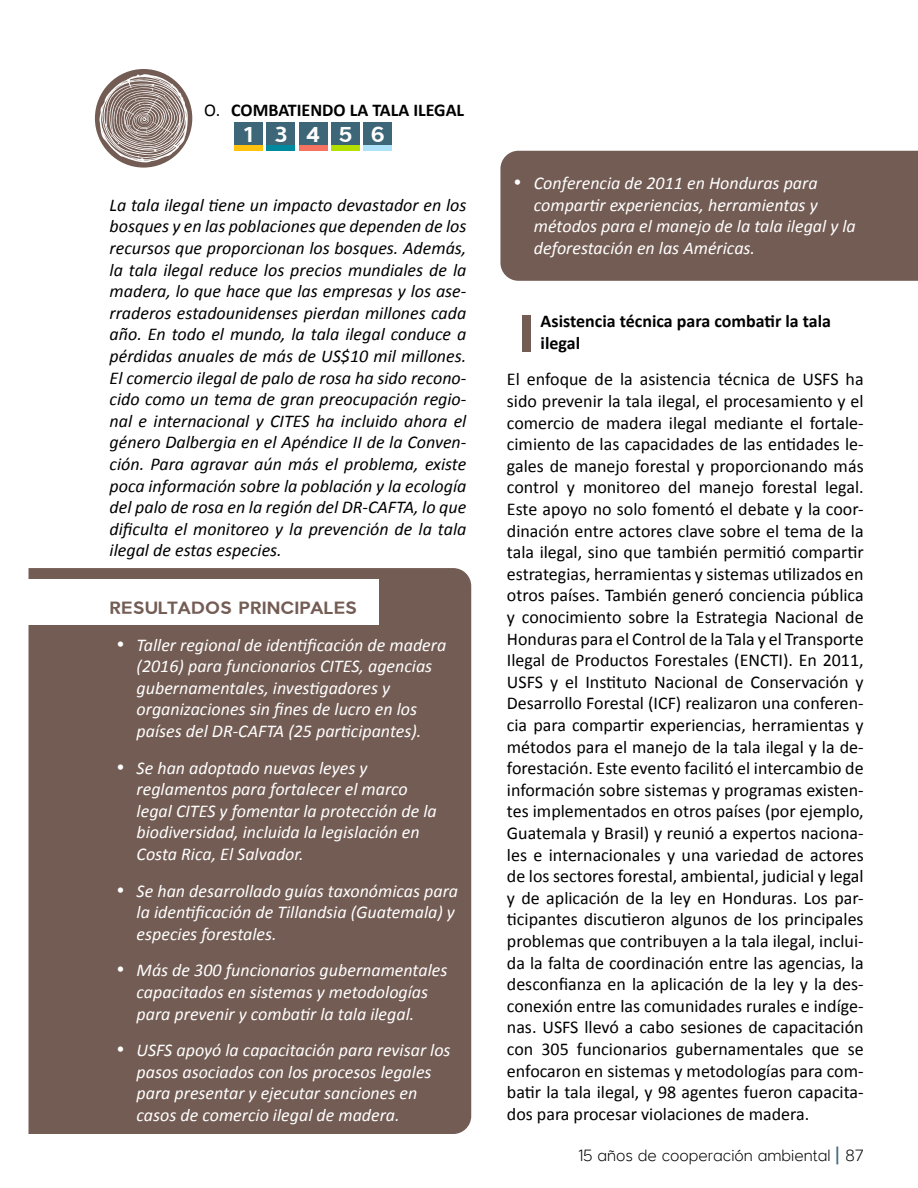
<style>
.page{position:relative;width:918px;height:1188px;background:#fff}
.page>*{position:absolute;margin:0;border:0;box-sizing:border-box;transform-origin:0 0}
.t1{font:700 21.9px "Larke Neue";color:#fff}
.t2{font:18px/21.6px "Calibri";color:#000;text-align:justify}
.t3{font:italic 18px/21.6px "Calibri";color:#fff}
.t4{font:italic 18px/21.6px "Calibri";color:#000;text-align:justify}
.t5{font:700 18px/21.6px "Calibri";color:#000}
.t6{font:700 18px "Larke Neue";color:#735c54}
.t7{font:100 16.5px "Larke Neue";color:#000}
.s1{font-weight:400}
.s2{font-weight:700;color:#3d6678}
</style>
<div class="page">
<div style="left:500px;top:151px;width:418px;height:130px;background:#735c54"></div>
<div style="left:28px;top:568px;width:443px;height:566px;background:#735c54"></div>
<div style="left:28px;top:579px;width:352px;height:45px;background:#fff"></div>
<div style="left:522px;top:315px;width:9px;height:36px;background:#735c54"></div>
<div style="left:95px;top:69px;width:97px;height:99px;background:#735c54;border-radius:50%"></div>
<svg style="left:99px;top:74px;width:89px;height:89px"></svg>
<div style="left:234px;top:141px;width:28px;height:10px;background:#ffc20f"></div>
<div style="left:234px;top:123px;width:28px;height:22px;background:#3d6678"></div>
<div style="left:234px;top:122px;width:28px;height:22px;background:#3d6678"></div>
<div style="left:267px;top:141px;width:28px;height:10px;background:#008a9f"></div>
<div style="left:267px;top:123px;width:28px;height:22px;background:#3d6678"></div>
<div style="left:267px;top:122px;width:28px;height:22px;background:#3d6678"></div>
<div style="left:299px;top:141px;width:28px;height:10px;background:#f77361"></div>
<div style="left:299px;top:123px;width:28px;height:22px;background:#3d6678"></div>
<div style="left:299px;top:122px;width:28px;height:22px;background:#3d6678"></div>
<div style="left:331px;top:141px;width:29px;height:10px;background:#b3e000"></div>
<div style="left:331px;top:123px;width:29px;height:22px;background:#3d6678"></div>
<div style="left:331px;top:122px;width:29px;height:22px;background:#3d6678"></div>
<div style="left:364px;top:141px;width:28px;height:10px;background:#aee2fa"></div>
<div style="left:364px;top:123px;width:28px;height:22px;background:#3d6678"></div>
<div style="left:364px;top:122px;width:28px;height:22px;background:#3d6678"></div>
<p class="t5" style="left:204px;top:99px;width:262px"><span class="s1">O.</span> COMBATIENDO LA TALA ILEGAL</p>
<p class="t1" style="left:244px;top:121px;width:143px">1 3456</p>
<p class="t4" style="left:110px;top:193px;width:358px">La tala ilegal tiene un impacto devastador en los bosques y en las poblaciones que dependen de los recursos que proporcionan los bosques. Además, la tala ilegal reduce los precios mundiales de la madera, lo que hace que las empresas y los ase&shy;rraderos estadounidenses pierdan millones cada año. En todo el mundo, la tala ilegal conduce a pérdidas anuales de más de US$10 mil millones.<br>El comercio ilegal de palo de rosa ha sido recono&shy;cido como un tema de gran preocupación regio&shy;nal e internacional y CITES ha incluido ahora el género Dalbergia en el Apéndice II de la Conven&shy;ción. Para agravar aún más el problema, existe poca información sobre la población y la ecología del palo de rosa en la región del DR-CAFTA, lo que dificulta el monitoreo y la prevención de la tala ilegal de estas especies.</p>
<p class="t6" style="left:110px;top:596px;width:249px">RESULTADOS PRINCIPALES</p>
<p class="t3" style="left:137px;top:633px;width:311px;text-indent:-20px">• Taller regional de identificación de madera (2016) para funcionarios CITES, agencias gubernamentales, investigadores y organizaciones sin fines de lucro en los países del DR-CAFTA (25 participantes).</p>
<p class="t3" style="left:137px;top:756px;width:302px;text-indent:-20px">• Se han adoptado nuevas leyes y reglamentos para fortalecer el marco legal CITES y fomentar la protección de la biodiversidad, incluida la legislación en Costa Rica, El Salvador.</p>
<p class="t3" style="left:137px;top:879px;width:323px;text-indent:-20px">• Se han desarrollado guías taxonómicas para la identificación de Tillandsia (Guatemala) y especies forestales.</p>
<p class="t3" style="left:137px;top:959px;width:312px;text-indent:-20px">• Más de 300 funcionarios gubernamentales capacitados en sistemas y metodologías para prevenir y combatir la tala ilegal.</p>
<p class="t3" style="left:137px;top:1039px;width:316px;text-indent:-20px">• USFS apoyó la capacitación para revisar los pasos asociados con los procesos legales para presentar y ejecutar sanciones en casos de comercio ilegal de madera.</p>
<p class="t3" style="left:534px;top:172px;width:323px;text-indent:-20px">• Conferencia de 2011 en Honduras para compartir experiencias, herramientas y métodos para el manejo de la tala ilegal y la deforestación en las Américas.</p>
<p class="t5" style="left:541px;top:310px;width:292px">Asistencia técnica para combatir la tala ilegal</p>
<p class="t2" style="left:507px;top:368px;width:358px">El enfoque de la asistencia técnica de USFS ha sido prevenir la tala ilegal, el procesamiento y el comercio de madera ilegal mediante el fortale&shy;cimiento de las capacidades de las entidades le&shy;gales de manejo forestal y proporcionando más control y monitoreo del manejo forestal legal.<br>Este apoyo no solo fomentó el debate y la coor&shy;dinación entre actores clave sobre el tema de la tala ilegal, sino que también permitió compartir estrategias, herramientas y sistemas utilizados en otros países. También generó conciencia pública y conocimiento sobre la Estrategia Nacional de Honduras para el Control de la Tala y el Transporte Ilegal de Productos Forestales (ENCTI). En 2011, USFS y el Instituto Nacional de Conservación y Desarrollo Forestal (ICF) realizaron una conferen&shy;cia para compartir experiencias, herramientas y métodos para el manejo de la tala ilegal y la de&shy;forestación. Este evento facilitó el intercambio de información sobre sistemas y programas existen&shy;tes implementados en otros países (por ejemplo, Guatemala y Brasil) y reunió a expertos naciona&shy;les e internacionales y una variedad de actores de los sectores forestal, ambiental, judicial y legal y de aplicación de la ley en Honduras. Los par&shy;ticipantes discutieron algunos de los principales problemas que contribuyen a la tala ilegal, inclui&shy;da la falta de coordinación entre las agencias, la desconfianza en la aplicación de la ley y la des&shy;conexión entre las comunidades rurales e indíge&shy;nas. USFS llevó a cabo sesiones de capacitación con 305 funcionarios gubernamentales que se enfocaron en sistemas y metodologías para com&shy;batir la tala ilegal, y 98 agentes fueron capacita&shy;dos para procesar violaciones de madera.</p>
<p class="t7" style="left:578px;top:1145px;width:287px">15 años de cooperación ambiental <span class="s2">|</span> 87</p>
</div>
